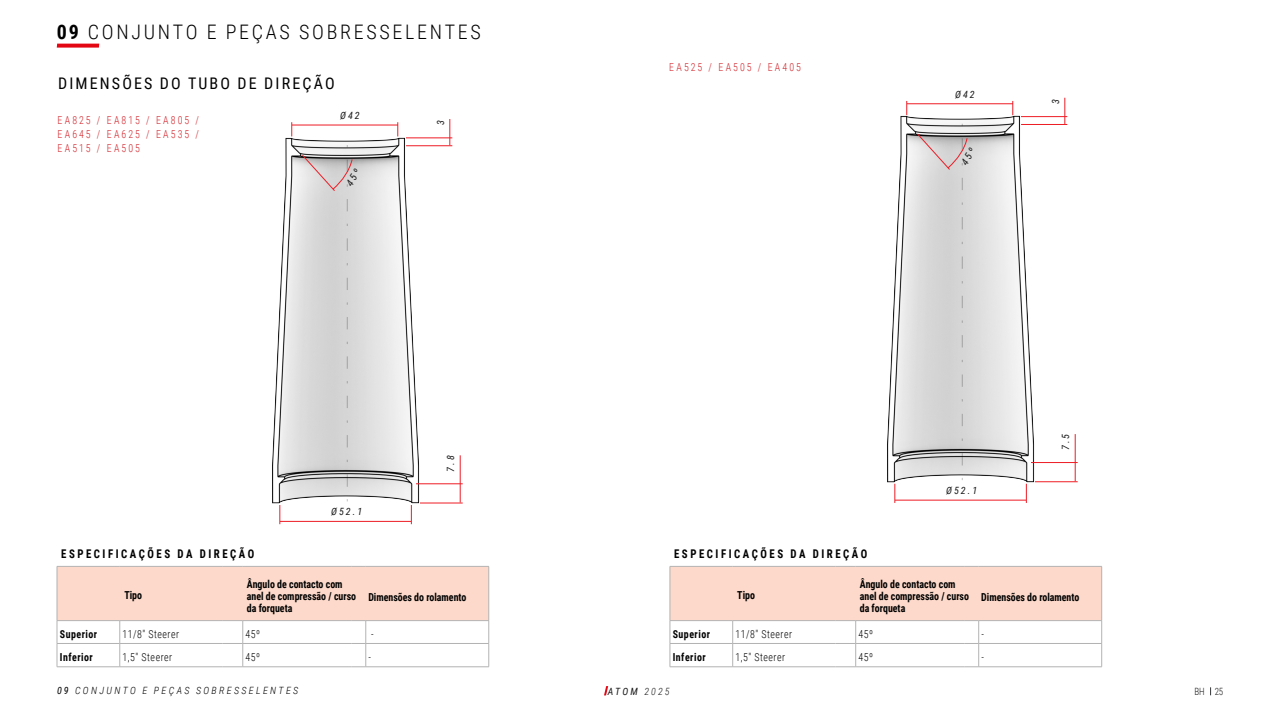
<style>
.page{position:relative;width:1280px;height:720px;background:#fff}
.page>*{position:absolute;margin:0;border:0;box-sizing:border-box;transform-origin:0 0}
.TITULOS_PRINCIPALES{font:300 20px "Roboto Condensed";letter-spacing:.135em;color:#000}
.TITULOS_SECUNDARIOS{font:16px "Roboto Condensed";letter-spacing:.135em;color:#000}
.HIGHLIGHTS{font:700 12px "Roboto Condensed";letter-spacing:.235em;color:#000;scale:.9 1}
.tablas{font:700 11px/12px "Roboto Condensed";color:#000;scale:.9 1}
.referencia_bici{font:300 11px/14px "Roboto Condensed";letter-spacing:.21em;color:#d1232a;text-align:justify;scale:.9 1}
.Texto_tabla{font:300 11px "Roboto Condensed";letter-spacing:.05em;color:#000;scale:.9 1}
.Texto_tabla-2{font:700 11px "Roboto Condensed";letter-spacing:.05em;color:#000;scale:.9 1}
.pie_gama{font:italic 10px "Roboto Condensed";letter-spacing:.2em;color:#1a1a1a}
.pie_gama-2{font:italic 300 10px "Roboto Condensed";letter-spacing:.235em;color:#000}
.t1{font:300 10px "Roboto Condensed";color:#1a1a1a;scale:.9 1}
.s1{font-weight:700}
.s2{font-weight:400}
.s3{font-weight:300}
</style>
<div class="page">
<svg style="left:604px;top:686px;width:4px;height:9px"></svg>
<svg style="left:57px;top:44px;width:42px;height:4px"></svg>
<svg style="left:57px;top:566px;width:433px;height:102px"></svg>
<hr style="left:366px;top:667px;width:123px;height:1px;background:#b3b3b3">
<svg style="left:670px;top:566px;width:433px;height:102px"></svg>
<hr style="left:979px;top:667px;width:123px;height:1px;background:#b3b3b3">
<img style="left:272px;top:135px;width:170px;height:375px">
<img style="left:887px;top:114px;width:170px;height:374px">
<svg style="left:291px;top:122px;width:1px;height:14px"></svg>
<svg style="left:906px;top:101px;width:1px;height:14px"></svg>
<hr style="left:406px;top:137px;width:46px;height:1px;background:#ee1c25">
<hr style="left:1021px;top:116px;width:46px;height:1px;background:#ee1c25">
<hr style="left:416px;top:483px;width:47px;height:1px;background:#ee1c25">
<hr style="left:1031px;top:462px;width:47px;height:1px;background:#ee1c25">
<svg style="left:397px;top:122px;width:1px;height:14px"></svg>
<svg style="left:1012px;top:101px;width:1px;height:14px"></svg>
<hr style="left:406px;top:145px;width:46px;height:1px;background:#ee1c25">
<hr style="left:1021px;top:124px;width:46px;height:1px;background:#ee1c25">
<hr style="left:420px;top:503px;width:43px;height:1px;background:#ee1c25">
<hr style="left:1035px;top:481px;width:43px;height:1px;background:#ee1c25">
<hr style="left:292px;top:125px;width:106px;height:1px;background:#ee1c25">
<hr style="left:907px;top:103px;width:106px;height:1px;background:#ee1c25">
<svg style="left:449px;top:119px;width:1px;height:26px"></svg>
<svg style="left:1064px;top:98px;width:1px;height:26px"></svg>
<hr style="left:460px;top:455px;width:1px;height:48px;background:#ee1c25">
<hr style="left:1075px;top:434px;width:1px;height:47px;background:#ee1c25">
<svg style="left:411px;top:505px;width:1px;height:19px"></svg>
<svg style="left:1026px;top:484px;width:1px;height:19px"></svg>
<svg style="left:279px;top:505px;width:1px;height:19px"></svg>
<svg style="left:894px;top:484px;width:1px;height:19px"></svg>
<hr style="left:280px;top:521px;width:131px;height:1px;background:#ee1c25">
<hr style="left:895px;top:500px;width:131px;height:1px;background:#ee1c25">
<svg style="left:301px;top:135px;width:57px;height:366px;background:#d3d2d2"></svg>
<svg style="left:916px;top:114px;width:57px;height:366px;background:#d3d2d2"></svg>
<p class="TITULOS_PRINCIPALES" style="left:57px;top:17px;width:426px"><span class="s1">09</span> CONJUNTO E PEÇAS SOBRESSELENTES</p>
<p class="TITULOS_SECUNDARIOS" style="left:58px;top:73px;width:278px">DIMENSÕES DO TUBO DE DIREÇÃO</p>
<p class="referencia_bici" style="left:58px;top:113px;width:159px">EA825 / EA815 / EA805 / EA645 / EA625 / EA535 / EA515 / EA505</p>
<p class="pie_gama" style="left:340px;top:108px;width:21px">Ø42</p>
<p class="pie_gama" style="left:433px;top:125px;width:6px;rotate:-90deg">3</p>
<p class="HIGHLIGHTS" style="left:61px;top:545px;width:216px">ESPECIFICAÇÕES DA DIREÇÃO</p>
<p class="pie_gama" style="left:331px;top:505px;width:32px">Ø52.1</p>
<p class="pie_gama" style="left:444px;top:472px;width:18px;rotate:-90deg">7.8</p>
<p class="referencia_bici" style="left:669px;top:60px;width:148px">EA525 / EA505 / EA405</p>
<p class="pie_gama" style="left:955px;top:87px;width:21px">Ø42</p>
<p class="pie_gama" style="left:1048px;top:104px;width:6px;rotate:-90deg">3</p>
<p class="HIGHLIGHTS" style="left:674px;top:545px;width:216px">ESPECIFICAÇÕES DA DIREÇÃO</p>
<p class="pie_gama" style="left:946px;top:484px;width:32px">Ø52.1</p>
<p class="pie_gama" style="left:1059px;top:450px;width:18px;rotate:-90deg">7.5</p>
<p class="tablas" style="left:247px;top:578px;width:123px">Ângulo de contacto com anel de compressão / curso da forqueta</p>
<p class="tablas" style="left:860px;top:578px;width:123px">Ângulo de contacto com anel de compressão / curso da forqueta</p>
<p class="tablas" style="left:124px;top:589px;width:21px">Tipo</p>
<p class="tablas" style="left:737px;top:589px;width:21px">Tipo</p>
<p class="tablas" style="left:368px;top:591px;width:110px">Dimensões do rolamento</p>
<p class="tablas" style="left:981px;top:591px;width:110px">Dimensões do rolamento</p>
<p class="Texto_tabla-2" style="left:60px;top:626px;width:43px">Superior</p>
<p class="Texto_tabla" style="left:123px;top:626px;width:64px">11/8" Steerer</p>
<p class="Texto_tabla" style="left:246px;top:626px;width:18px">45º</p>
<p class="Texto_tabla" style="left:371px;top:626px;width:4px">-</p>
<p class="Texto_tabla-2" style="left:60px;top:649px;width:38px">Inferior</p>
<p class="Texto_tabla" style="left:123px;top:649px;width:57px">1,5" Steerer</p>
<p class="Texto_tabla" style="left:246px;top:649px;width:18px">45º</p>
<p class="Texto_tabla" style="left:369px;top:649px;width:4px">-</p>
<p class="pie_gama-2" style="left:57px;top:684px;width:243px"><span class="s2">09</span> CONJUNTO E PEÇAS SOBRESSELENTES</p>
<p class="Texto_tabla-2" style="left:673px;top:626px;width:43px">Superior</p>
<p class="Texto_tabla" style="left:736px;top:626px;width:64px">11/8" Steerer</p>
<p class="Texto_tabla" style="left:859px;top:626px;width:18px">45º</p>
<p class="Texto_tabla" style="left:982px;top:626px;width:4px">-</p>
<p class="Texto_tabla-2" style="left:673px;top:649px;width:38px">Inferior</p>
<p class="Texto_tabla" style="left:736px;top:649px;width:57px">1,5" Steerer</p>
<p class="Texto_tabla" style="left:859px;top:649px;width:18px">45º</p>
<p class="Texto_tabla" style="left:982px;top:649px;width:4px">-</p>
<p class="pie_gama" style="left:608px;top:685px;width:63px">ATOM <span class="s3">2025</span></p>
<p class="t1" style="left:1194px;top:685px;width:34px">BH 25</p>
</div>
